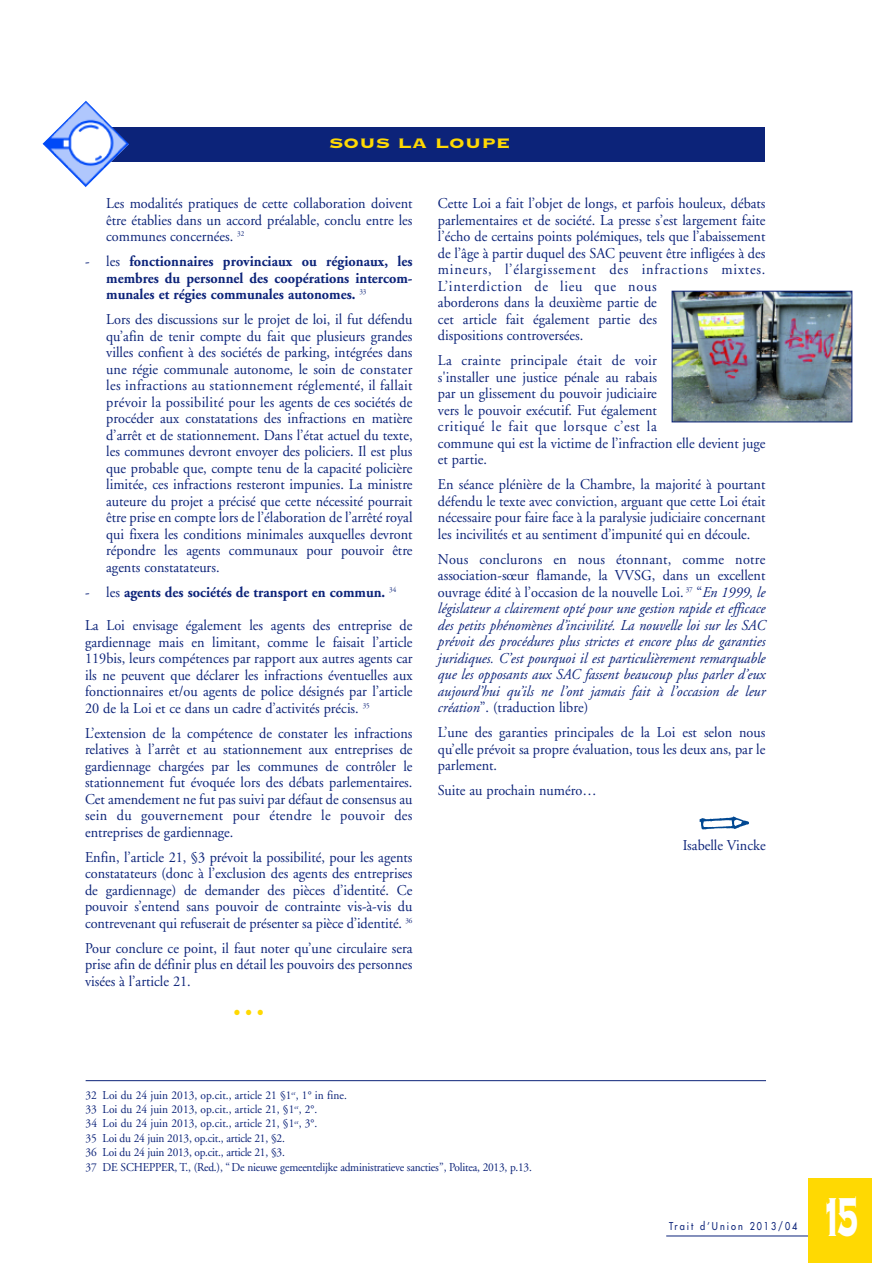
<style>
.page{position:relative;width:893px;height:1263px;background:#fff}
.page>*{position:absolute;margin:0;border:0;box-sizing:border-box;transform-origin:0 0}
.t1{font:72px "Copperplate Thirty Three BC";color:#fff;scale:.5 1}
.t2{font:19.5px "Adobe Garamond";color:#ffd902;scale:.95 1}
.t3{font:18px "Copperplate Thirty Three BC";color:#ffd902;scale:1.2 1}
.t4{font:15px/16.5px "Adobe Garamond";color:#0c2379;text-align:justify;scale:.95 1}
.t5{font:italic 15px/16.5px "Adobe Garamond";color:#0c2379;text-align:justify;scale:.95 1}
.t6{font:700 15px/16.5px "Adobe Garamond";color:#0c2379;text-align:justify;scale:.95 1}
.t7{font:12px/14.4px "Adobe Garamond";letter-spacing:-.02em;color:#0c2379;scale:.95 1}
.t8{font:10.5px "Futura";letter-spacing:.22em;color:#0c2379;scale:.87 1}
.s1{font-weight:400}
.s2{font-style:normal}
</style>
<div class="page">
<hr style="left:666px;top:1235px;width:155px;height:1px;background:#0c2379">
<div style="left:808px;top:1178px;width:64px;height:85px;background:#ffd902"></div>
<svg style="left:699px;top:816px;width:50px;height:13px"></svg>
<div style="left:75px;top:127px;width:690px;height:34px;background:#0c2379"></div>
<img style="left:43px;top:101px;width:86px;height:86px">
<hr style="left:86px;top:1080px;width:680px;height:1px;background:#0c2379">
<img style="left:674px;top:293px;width:176px;height:127px">
<div style="left:672px;top:291px;width:180px;height:131px;border:1px solid #0c2379"></div>
<p class="t3" style="left:329px;top:131px;width:153px">SOUS LA LOUPE</p>
<p class="t4" style="left:106px;top:196px;width:324px">Les modalités pratiques de cette collaboration doivent être établies dans un accord préalable, conclu entre les communes concernées. <sup>32</sup></p>
<p class="t6" style="left:106px;top:254px;width:324px;text-indent:-21px"><span class="s1">- les</span> fonctionnaires provinciaux ou régionaux, les membres du personnel des coopérations intercom&shy;munales et régies communales autonomes. <sup>33</sup></p>
<p class="t4" style="left:106px;top:312px;width:324px">Lors des discussions sur le projet de loi, il fut défendu qu’afin de tenir compte du fait que plusieurs grandes villes confient à des sociétés de parking, intégrées dans une régie communale autonome, le soin de constater les infractions au stationnement réglementé, il fallait prévoir la possibilité pour les agents de ces sociétés de procéder aux constatations des infractions en matière d’arrêt et de stationnement. Dans l’état actuel du texte, les communes devront envoyer des policiers. Il est plus que probable que, compte tenu de la capacité policière limitée, ces infractions resteront impunies. La ministre auteure du projet a précisé que cette nécessité pourrait être prise en compte lors de l’élaboration de l’arrêté royal qui fixera les conditions minimales auxquelles devront répondre les agents communaux pour pouvoir être agents constatateurs.</p>
<p class="t6" style="left:85px;top:585px;width:329px"><span class="s1">- les</span> agents des sociétés de transport en commun. <sup>34</sup></p>
<p class="t4" style="left:85px;top:618px;width:346px">La Loi envisage également les agents des entreprise de gardiennage mais en limitant, comme le faisait l’article 119bis, leurs compétences par rapport aux autres agents car ils ne peuvent que déclarer les infractions éventuelles aux fonctionnaires et/ou agents de police désignés par l’article 20 de la Loi et ce dans un cadre d’activités précis. <sup>35</sup></p>
<p class="t4" style="left:85px;top:726px;width:346px">L’extension de la compétence de constater les infractions relatives à l’arrêt et au stationnement aux entreprises de gardiennage chargées par les communes de contrôler le stationnement fut évoquée lors des débats parlementaires.<br>Cet amendement ne fut pas suivi par défaut de consensus au sein du gouvernement pour étendre le pouvoir des entreprises de gardiennage.</p>
<p class="t4" style="left:85px;top:850px;width:346px">Enfin, l’article 21, §3 prévoit la possibilité, pour les agents constatateurs (donc à l’exclusion des agents des entreprises de gardiennage) de demander des pièces d’identité. Ce pouvoir s’entend sans pouvoir de contrainte vis-à-vis du contrevenant qui refuserait de présenter sa pièce d’identité. <sup>36</sup></p>
<p class="t4" style="left:85px;top:941px;width:346px">Pour conclure ce point, il faut noter qu’une circulaire sera prise afin de définir plus en détail les pouvoirs des personnes visées à l’article 21.</p>
<h2 class="t2" style="left:234px;top:1005px;width:33px">•••</h2>
<p class="t4" style="left:438px;top:196px;width:346px;text-align:left">Cette Loi a fait l’objet de longs, et parfois houleux, débats parlementaires et de société. La presse s’est largement faite l’écho de certains points polémiques, tels que l’abaissement de l’âge à partir duquel des SAC peuvent être infligées à des mineurs, l’élargissement des infractions mixtes.<br>L’interdiction de lieu que nous<br>aborderons dans la deuxième partie de<br>cet article fait également partie des<br>dispositions controversées.</p>
<p class="t4" style="left:438px;top:353px;width:346px;text-align:left">La crainte principale était de voir<br>s'installer une justice pénale au rabais<br>par un glissement du pouvoir judiciaire<br>vers le pouvoir exécutif. Fut également<br>critiqué le fait que lorsque c’est la<br>commune qui est la victime de l’infraction elle devient juge et partie.</p>
<p class="t4" style="left:438px;top:477px;width:346px">En séance plénière de la Chambre, la majorité à pourtant défendu le texte avec conviction, arguant que cette Loi était nécessaire pour faire face à la paralysie judiciaire concernant les incivilités et au sentiment d’impunité qui en découle.</p>
<p class="t5" style="left:438px;top:552px;width:346px"><span class="s2">Nous conclurons en nous étonnant, comme notre association-sœur flamande, la VVSG, dans un excellent ouvrage édité à l’occasion de la nouvelle Loi.</span> <sup>37</sup> <span class="s2">“</span>En 1999, le législateur a clairement opté pour une gestion rapide et efficace des petits phénomènes d’incivilité. La nouvelle loi sur les SAC prévoit des procédures plus strictes et encore plus de garanties juridiques. C’est pourquoi il est particulièrement remarquable que les opposants aux SAC fassent beaucoup plus parler d’eux aujourd’hui qu’ils ne l’ont jamais fait à l’occasion de leur création<span class="s2">”. (traduction libre)</span></p>
<p class="t4" style="left:438px;top:725px;width:346px">L’une des garanties principales de la Loi est selon nous qu’elle prévoit sa propre évaluation, tous les deux ans, par le parlement.</p>
<p class="t4" style="left:438px;top:783px;width:168px">Suite au prochain numéro…</p>
<p class="t4" style="left:683px;top:838px;width:89px">Isabelle Vincke</p>
<p class="t7" style="left:86px;top:1089px;width:471px">32 Loi du 24 juin 2013, op.cit., article 21 §1<sup>er</sup>, 1° in fine.<br>33 Loi du 24 juin 2013, op.cit., article 21, §1<sup>er</sup>, 2°.<br>34 Loi du 24 juin 2013, op.cit., article 21, §1<sup>er</sup>, 3°.<br>35 Loi du 24 juin 2013, op.cit., article 21, §2.<br>36 Loi du 24 juin 2013, op.cit., article 21, §3.<br>37 DE SCHEPPER, T., (Red.), “ De nieuwe gemeentelijke administratieve sancties”, Politea, 2013, p.13.</p>
<p class="t8" style="left:669px;top:1221px;width:149px">Trait d’Union 2013/04</p>
<h1 class="t1" style="left:821px;top:1169px;width:76px">15</h1>
</div>
